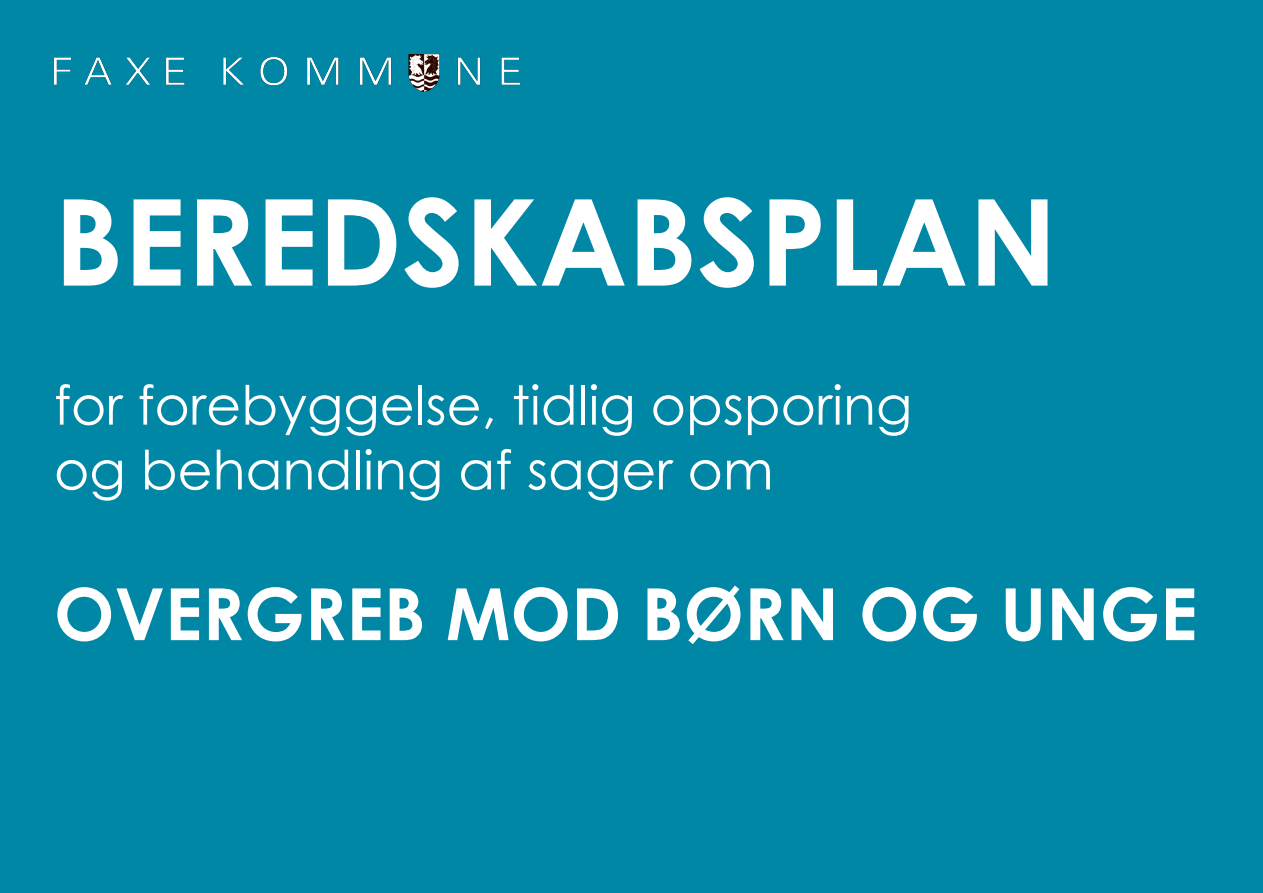
<style>
.page{position:relative;width:1263px;height:893px;background:#0087a6}
.page>*{position:absolute;margin:0;border:0;box-sizing:border-box;transform-origin:0 0}
.Brød{font:700 120px "Century Gothic";color:#fff}
.Brød-2{font:700 72px "Century Gothic";color:#fff}
.Brød-3{font:54px "Century Gothic";color:#fff}
</style>
<div class="page">
<img style="left:54px;top:54px;width:465px;height:37px">
<p class="Brød" style="left:54px;top:151px;width:1005px">BEREDSKABSPLAN</p>
<p class="Brød-3" style="left:54px;top:367px;width:860px">for forebyggelse, tidlig opsporing</p>
<p class="Brød-3" style="left:54px;top:432px;width:721px">og behandling af sager om</p>
<p class="Brød-2" style="left:54px;top:559px;width:1145px">OVERGREB MOD BØRN OG UNGE</p>
</div>
